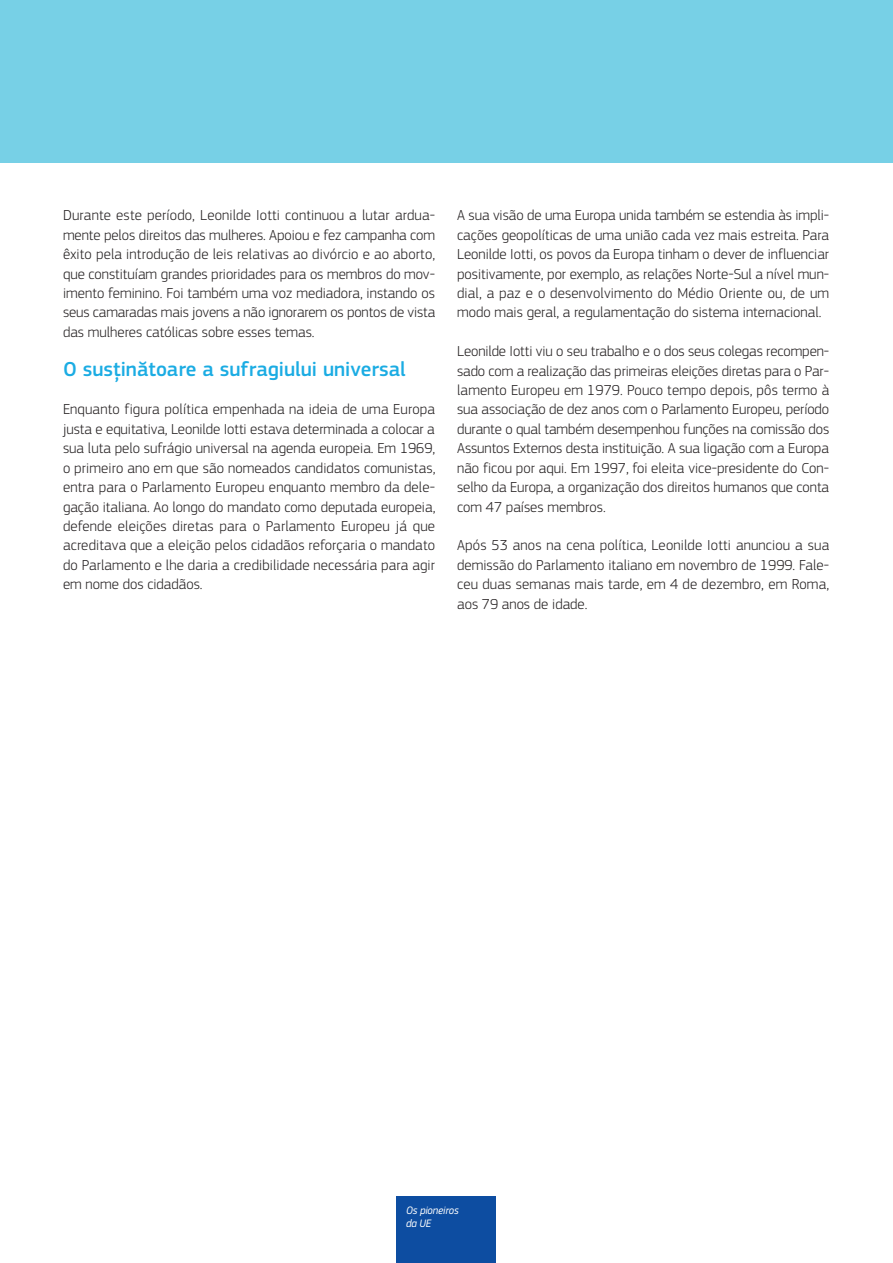
<style>
.page{position:relative;width:893px;height:1263px;background:#fff}
.page>*{position:absolute;margin:0;border:0;box-sizing:border-box;transform-origin:0 0}
.Intertitres{font:500 21px "EC Square Sans Pro";color:#1bace3}
.Body{font:300 15px/19.4px "EC Square Sans Pro";color:#231f20;text-align:justify}
.t1{font:italic 11.25px/13.5px "EC Square Sans Pro";letter-spacing:-.015em;color:#fff;scale:.96 1}
</style>
<div class="page">
<div style="left:0;top:0;width:893px;height:162px;background:#77d0e6"></div>
<div style="left:397px;top:1197px;width:99px;height:66px;background:#0d4da1"></div>
<p class="Body" style="left:63px;top:206px;width:374px">Durante este período, Leonilde Iotti continuou a lutar ardua&shy;mente pelos direitos das mulheres. Apoiou e fez campanha com êxito pela introdução de leis relativas ao divórcio e ao aborto, que constituíam grandes prioridades para os membros do mov&shy;imento feminino. Foi também uma voz mediadora, instando os seus camaradas mais jovens a não ignorarem os pontos de vista das mulheres católicas sobre esses temas.</p>
<p class="Intertitres" style="left:63px;top:356px;width:344px">O susținătoare a sufragiului universal</p>
<p class="Body" style="left:63px;top:400px;width:374px">Enquanto figura política empenhada na ideia de uma Europa justa e equitativa, Leonilde Iotti estava determinada a colocar a sua luta pelo sufrágio universal na agenda europeia. Em 1969, o primeiro ano em que são nomeados candidatos comunistas, entra para o Parlamento Europeu enquanto membro da dele&shy;gação italiana. Ao longo do mandato como deputada europeia, defende eleições diretas para o Parlamento Europeu já que acreditava que a eleição pelos cidadãos reforçaria o mandato do Parlamento e lhe daria a credibilidade necessária para agir em nome dos cidadãos.</p>
<p class="Body" style="left:457px;top:206px;width:374px">A sua visão de uma Europa unida também se estendia às impli&shy;cações geopolíticas de uma união cada vez mais estreita. Para Leonilde Iotti, os povos da Europa tinham o dever de influenciar positivamente, por exemplo, as relações Norte-Sul a nível mun&shy;dial, a paz e o desenvolvimento do Médio Oriente ou, de um modo mais geral, a regulamentação do sistema internacional.</p>
<p class="Body" style="left:457px;top:341px;width:374px">Leonilde Iotti viu o seu trabalho e o dos seus colegas recompen&shy;sado com a realização das primeiras eleições diretas para o Par&shy;lamento Europeu em 1979. Pouco tempo depois, pôs termo à sua associação de dez anos com o Parlamento Europeu, período durante o qual também desempenhou funções na comissão dos Assuntos Externos desta instituição. A sua ligação com a Europa não ficou por aqui. Em 1997, foi eleita vice-presidente do Con&shy;selho da Europa, a organização dos direitos humanos que conta com 47 países membros.</p>
<p class="Body" style="left:457px;top:536px;width:374px">Após 53 anos na cena política, Leonilde Iotti anunciou a sua demissão do Parlamento italiano em novembro de 1999. Fale&shy;ceu duas semanas mais tarde, em 4 de dezembro, em Roma, aos 79 anos de idade.</p>
<p class="t1" style="left:406px;top:1203px;width:56px">Os pioneiros da UE</p>
</div>
